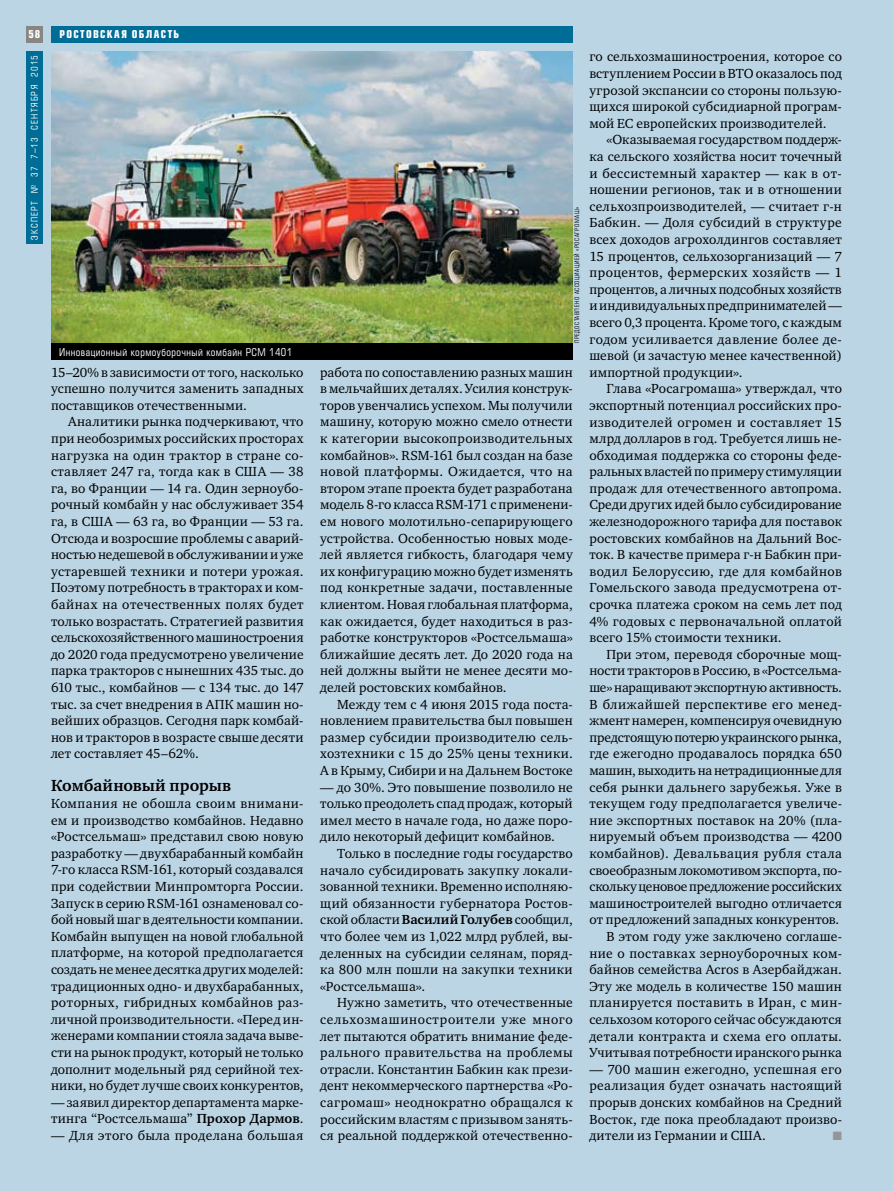
<style>
.page{position:relative;width:893px;height:1191px;background:#bbd5e5}
.page>*{position:absolute;margin:0;border:0;box-sizing:border-box;transform-origin:0 0}
.t1{font:700 16.5px "Charter ITC";letter-spacing:-.005em;color:#000}
.t2{font:13.5px/16.6px "Charter ITC";letter-spacing:.015em;color:#000;text-align:justify}
.t3{font:13.5px "Charter ITC";letter-spacing:.035em;color:#000}
.t4{font:12px "Zapf Dingbats";color:#939598}
.t5{font:10.5px "Europe Cond";letter-spacing:.04em;color:#fff}
.t6{font:700 10.5px "Europe Cond";letter-spacing:.13em;color:#fff}
.t7{font:9px "Europe Cond";letter-spacing:.13em;color:#fff}
.t8{font:6px "Europe Cond";letter-spacing:.1em;color:#000}
.s1{font-weight:700}
</style>
<div class="page">
<div style="left:51px;top:26px;width:522px;height:17px;background:#006d96"></div>
<div style="left:26px;top:26px;width:17px;height:17px;background:#878682"></div>
<div style="left:26px;top:51px;width:17px;height:193px;background:#006d96"></div>
<img style="left:51px;top:51px;width:521px;height:292px">
<div style="left:51px;top:343px;width:522px;height:17px;background:#000"></div>
<p class="t6" style="left:29px;top:28px;width:13px">58</p>
<p class="t6" style="left:60px;top:28px;width:121px">РОСТОВСКАЯ ОБЛАСТЬ</p>
<p class="t7" style="left:29px;top:239px;width:186px;rotate:-90deg">ЭКСПЕРТ № 37 7–13 СЕНТЯБРЯ 2015</p>
<p class="t5" style="left:59px;top:345px;width:234px">Инновационный кормоуборочный комбайн РСМ 1401</p>
<p class="t2" style="left:51px;top:364px;width:254px">15–20% в зависимости от того, насколько успешно получится заменить западных поставщиков отечественными.</p>
<p class="t2" style="left:51px;top:413px;width:254px;text-indent:17px">Аналитики рынка подчеркивают, что при необозримых российских просторах нагрузка на один трактор в стране со&shy;ставляет 247 га, тогда как в США — 38 га, во Франции — 14 га. Один зерноубо&shy;рочный комбайн у нас обслуживает 354 га, в США — 63 га, во Франции — 53 га.<br>Отсюда и возросшие проблемы с аварий&shy;ностью недешевой в обслуживании и уже устаревшей техники и потери урожая.<br>Поэтому потребность в тракторах и ком&shy;байнах на отечественных полях будет только возрастать. Стратегией развития сельскохозяйственного машиностроения до 2020 года предусмотрено увеличение парка тракторов с нынешних 435 тыс. до 610 тыс., комбайнов — с 134 тыс. до 147 тыс. за счет внедрения в АПК машин но&shy;вейших образцов. Сегодня парк комбай&shy;нов и тракторов в возрасте свыше десяти лет составляет 45–62%.</p>
<p class="t1" style="left:51px;top:775px;width:182px">Комбайновый прорыв</p>
<p class="t2" style="left:51px;top:795px;width:254px">Компания не обошла своим внимани&shy;ем и производство комбайнов. Недавно «Ростсельмаш» представил свою новую разработку — двухбарабанный комбайн 7-го класса RSM-161, который создавался при содействии Минпромторга России.<br>Запуск в серию RSM-161 ознаменовал со&shy;бой новый шаг в деятельности компании.<br>Комбайн выпущен на новой глобальной платформе, на которой предполагается создать не менее десятка других моделей: традиционных одно- и двухбарабанных, роторных, гибридных комбайнов раз&shy;личной производительности. «Перед ин&shy;женерами компании стояла задача выве&shy;сти на рынок продукт, который не только дополнит модельный ряд серийной тех&shy;ники, но будет лучше своих конкурентов,</p>
<p class="t2" style="left:51px;top:1093px;width:254px">— заявил директор департамента марке&shy;тинга “Ростсельмаша” <span class="s1">Прохор Дармов</span>.</p>
<p class="t3" style="left:51px;top:1127px;width:254px">— Для этого была проделана большая</p>
<p class="t8" style="left:573px;top:343px;width:138px;rotate:-90deg">ПРЕДОСТАВЛЕНО АССОЦИАЦИЕЙ «РОСАГРОМАШ»</p>
<p class="t2" style="left:320px;top:364px;width:254px">работа по сопоставлению разных машин в мельчайших деталях. Усилия конструк&shy;торов увенчались успехом. Мы получили машину, которую можно смело отнести к категории высокопроизводительных комбайнов». RSM-161 был создан на базе новой платформы. Ожидается, что на втором этапе проекта будет разработана модель 8-го класса RSM-171 с применени&shy;ем нового молотильно-сепарирующего устройства. Особенностью новых моде&shy;лей является гибкость, благодаря чему их конфигурацию можно будет изменять под конкретные задачи, поставленные клиентом. Новая глобальная платформа, как ожидается, будет находиться в раз&shy;работке конструкторов «Ростсельмаша» ближайшие десять лет. До 2020 года на ней должны выйти не менее десяти мо&shy;делей ростовских комбайнов.</p>
<p class="t2" style="left:320px;top:695px;width:254px;text-indent:17px">Между тем с 4 июня 2015 года поста&shy;новлением правительства был повышен размер субсидии производителю сель&shy;хозтехники с 15 до 25% цены техники.<br>А в Крыму, Сибири и на Дальнем Востоке</p>
<p class="t2" style="left:320px;top:778px;width:254px">— до 30%. Это повышение позволило не только преодолеть спад продаж, который имел место в начале года, но даже поро&shy;дило некоторый дефицит комбайнов.</p>
<p class="t2" style="left:320px;top:845px;width:254px;text-indent:17px">Только в последние годы государство начало субсидировать закупку локали&shy;зованной техники. Временно исполняю&shy;щий обязанности губернатора Ростов&shy;ской области <span class="s1">Василий Голубев</span> сообщил, что более чем из 1,022 млрд рублей, вы&shy;деленных на субсидии селянам, поряд&shy;ка 800 млн пошли на закупки техники «Ростсельмаша».</p>
<p class="t2" style="left:320px;top:994px;width:254px;text-indent:17px">Нужно заметить, что отечественные сельхозмашиностроители уже много лет пытаются обратить внимание феде&shy;рального правительства на проблемы отрасли. Константин Бабкин как прези&shy;дент некоммерческого партнерства «Ро&shy;сагромаш» неоднократно обращался к российским властям с призывом занять&shy;ся реальной поддержкой отечественно-</p>
<p class="t2" style="left:589px;top:48px;width:254px">го сельхозмашиностроения, которое со вступлением России в ВТО оказалось под угрозой экспансии со стороны пользую&shy;щихся широкой субсидиарной програм&shy;мой ЕС европейских производителей.</p>
<p class="t2" style="left:589px;top:131px;width:254px;text-indent:17px">«Оказываемая государством поддерж&shy;ка сельского хозяйства носит точечный и бессистемный характер — как в от&shy;ношении регионов, так и в отношении сельхозпроизводителей, — считает г-н Бабкин. — Доля субсидий в структуре всех доходов агрохолдингов составляет 15 процентов, сельхозорганизаций — 7 процентов, фермерских хозяйств — 1 процентов, а личных подсобных хозяйств и индивидуальных предпринимателей — всего 0,3 процента. Кроме того, с каждым годом усиливается давление более де&shy;шевой (и зачастую менее качественной) импортной продукции».</p>
<p class="t2" style="left:589px;top:380px;width:254px;text-indent:17px">Глава «Росагромаша» утверждал, что экспортный потенциал российских про&shy;изводителей огромен и составляет 15 млрд долларов в год. Требуется лишь не&shy;обходимая поддержка со стороны феде&shy;ральных властей по примеру стимуляции продаж для отечественного автопрома.<br>Среди других идей было субсидирование железнодорожного тарифа для поставок ростовских комбайнов на Дальний Вос&shy;ток. В качестве примера г-н Бабкин при&shy;водил Белоруссию, где для комбайнов Гомельского завода предусмотрена от&shy;срочка платежа сроком на семь лет под 4% годовых с первоначальной оплатой всего 15% стоимости техники.</p>
<p class="t2" style="left:589px;top:646px;width:254px;text-align:right">При этом, переводя сборочные мощ&shy;ности тракторов в Россию, в «Ростсельма&shy;ше» наращивают экспортную активность.<br>В ближайшей перспективе его менед&shy;жмент намерен, компенсируя очевидную предстоящую потерю украинского рынка, где ежегодно продавалось порядка 650 машин, выходить на нетрадиционные для себя рынки дальнего зарубежья. Уже в текущем году предполагается увеличе&shy;ние экспортных поставок на 20% (пла&shy;нируемый объем производства — 4200 комбайнов). Девальвация рубля стала своеобразным локомотивом экспорта, по&shy;скольку ценовое предложение российских машиностроителей выгодно отличается от предложений западных конкурентов.<br>В этом году уже заключено соглаше&shy;ние о поставках зерноуборочных ком&shy;байнов семейства Acros в Азербайджан.<br>Эту же модель в количестве 150 машин планируется поставить в Иран, с мин&shy;сельхозом которого сейчас обсуждаются детали контракта и схема его оплаты.<br>Учитывая потребности иранского рынка</p>
<p class="t2" style="left:589px;top:1060px;width:254px">— 700 машин ежегодно, успешная его реализация будет означать настоящий прорыв донских комбайнов на Средний Восток, где пока преобладают произво&shy;дители из Германии и США.</p>
<p class="t4" style="left:833px;top:1130px;width:11px">■</p>
</div>
